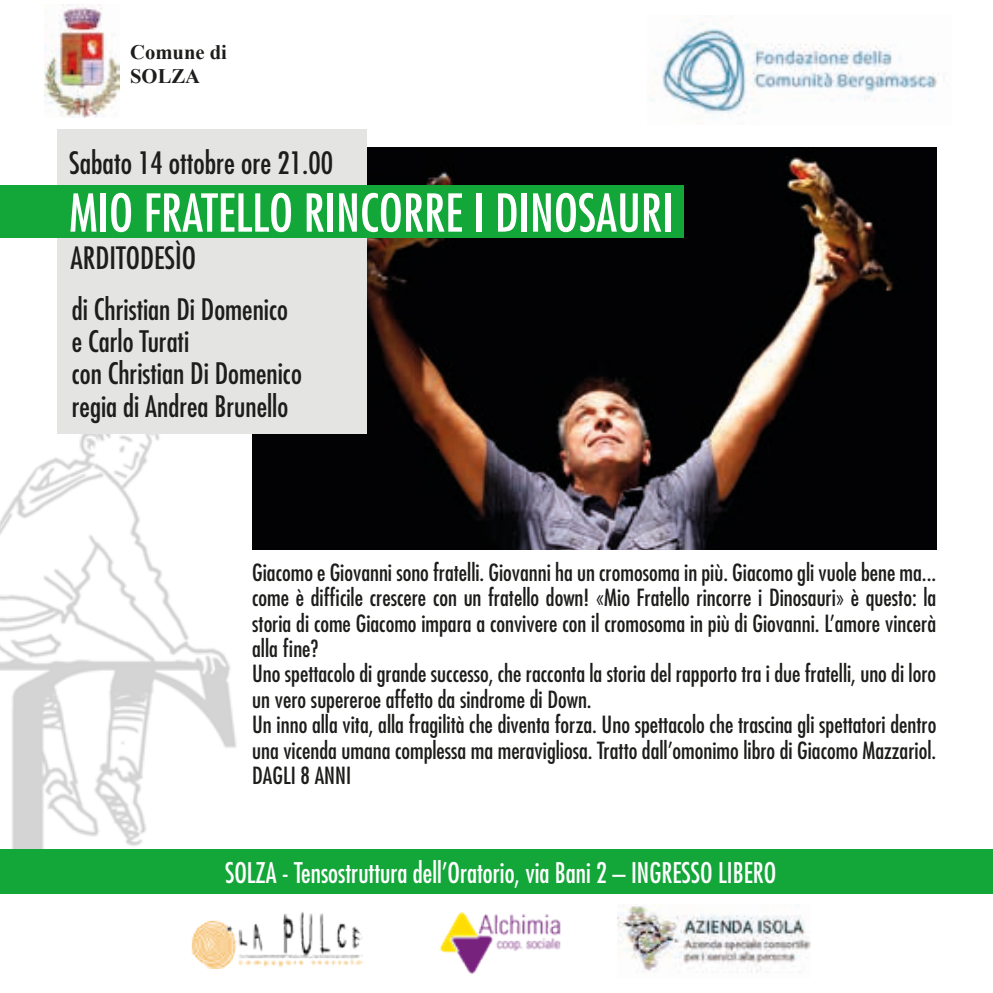
<style>
.page{position:relative;width:993px;height:993px;background:#fff}
.page>*{position:absolute;margin:0;border:0;box-sizing:border-box;transform-origin:0 0}
.t1{font:condensed 50.75px "Futura Std";color:#fff}
.t2{font:condensed 30px "Futura Std";color:#1d1d1b}
.t3{font:condensed 28.75px/32.2px "Futura Std";color:#1d1d1b}
.t4{font:condensed 27.75px "Futura Std";color:#fff;scale:.95 1}
.t5{font:condensed 23px/25.5px "Futura Std";color:#1d1d1b}
.t6{font:700 20.5px/24px "Times New Roman";color:#1d1d1b}
</style>
<div class="page">
<img style="left:0;top:433px;width:264px;height:415px">
<img style="left:252px;top:147px;width:683px;height:402px">
<div style="left:0;top:848px;width:992px;height:45px;background:#13a638"></div>
<div style="left:57px;top:129px;width:309px;height:304px;background:#e4e4e3"></div>
<div style="left:0;top:185px;width:683px;height:52px;background:#13a638"></div>
<img style="left:651px;top:22px;width:288px;height:94px">
<img style="left:439px;top:912px;width:122px;height:63px">
<img style="left:617px;top:906px;width:193px;height:67px">
<img style="left:191px;top:912px;width:171px;height:56px">
<img style="left:44px;top:5px;width:75px;height:112px">
<p class="t6" style="left:130px;top:40px;width:98px">Comune di<br>SOLZA</p>
<h2 class="t2" style="left:69px;top:145px;width:265px">Sabato 14 ottobre ore 21.00</h2>
<h1 class="t1" style="left:69px;top:182px;width:605px">MIO FRATELLO RINCORRE I DINOSAURI</h1>
<h2 class="t2" style="left:70px;top:239px;width:127px">ARDITODESÌO</h2>
<p class="t3" style="left:72px;top:292px;width:231px">di Christian Di Domenico e Carlo Turati<br>con Christian Di Domenico regia di Andrea Brunello</p>
<p class="t5" style="left:252px;top:559px;width:685px">Giacomo e Giovanni sono fratelli. Giovanni ha un cromosoma in più. Giacomo gli vuole bene ma... come è difficile crescere con un fratello down! «Mio Fratello rincorre i Dinosauri» è questo: la storia di come Giacomo impara a convivere con il cromosoma in più di Giovanni. L’amore vincerà alla fine?<br>Uno spettacolo di grande successo, che racconta la storia del rapporto tra i due fratelli, uno di loro un vero supereroe affetto da sindrome di Down.<br>Un inno alla vita, alla fragilità che diventa forza. Uno spettacolo che trascina gli spettatori dentro una vicenda umana complessa ma meravigliosa. Tratto dall’omonimo libro di Giacomo Mazzariol.<br>DAGLI 8 ANNI</p>
<p class="t4" style="left:225px;top:856px;width:581px">SOLZA - Tensostruttura dell’Oratorio, via Bani 2 – INGRESSO LIBERO</p>
</div>
